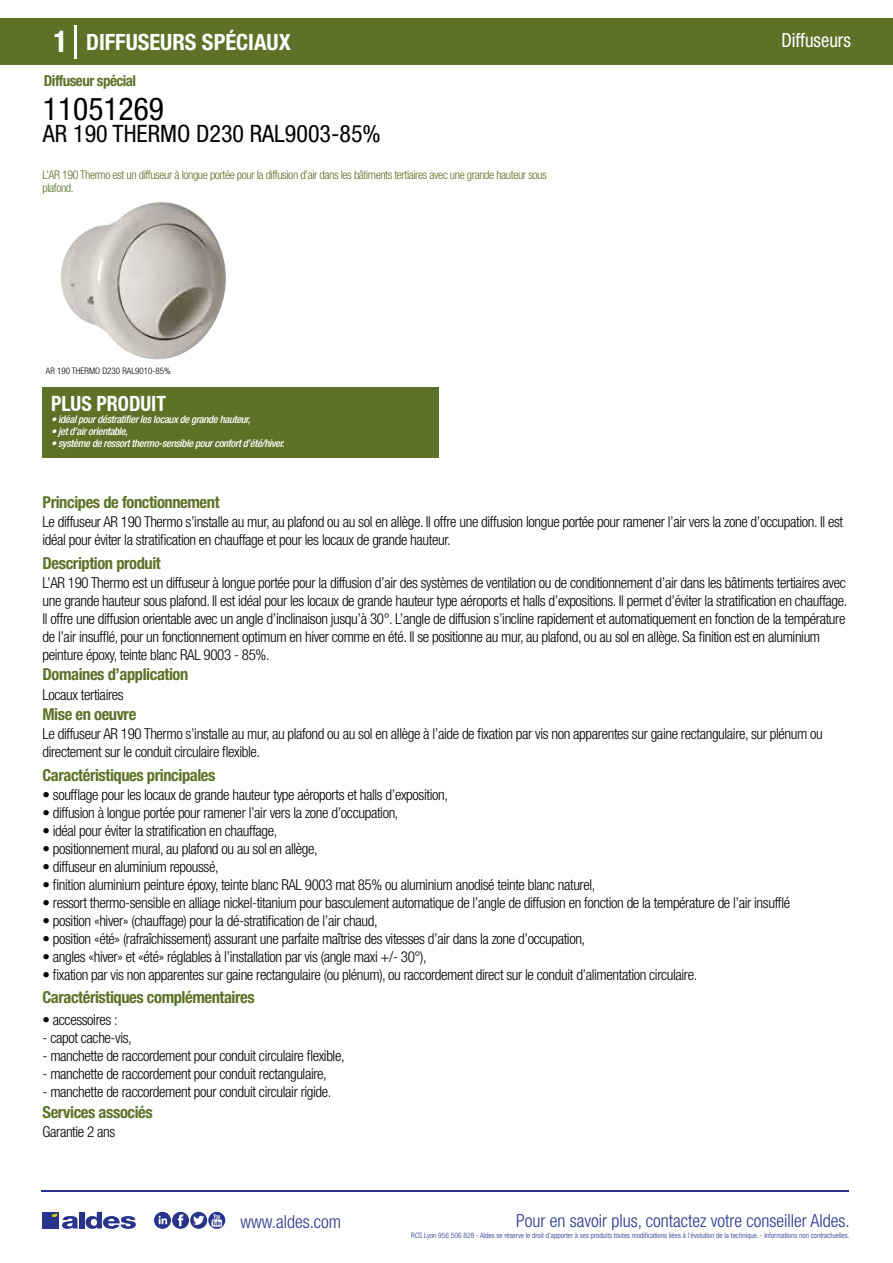
<style>
.page{position:relative;width:893px;height:1263px;background:#fff}
.page>*{position:absolute;margin:0;border:0;box-sizing:border-box;transform-origin:0 0}
.t1{font:condensed 31.5px "Helvetica Neue LT Std";color:#000}
.t2{font:condensed 24px "Helvetica Neue LT Std";color:#000}
.t3{font:700 condensed 22.5px "Helvetica Neue LT Std";color:#fff}
.t4{font:700 condensed 21px "Helvetica Neue";color:#fff;scale:.95 1}
.t5{font:condensed 19.5px "Helvetica Neue LT Std";color:#fff;scale:.95 1}
.t6{font:300 condensed 18px "Helvetica Neue";color:#28348b}
.t7{font:700 condensed 16.5px "Helvetica Neue LT Std";letter-spacing:-.025em;color:#5d7227}
.t8{font:300 condensed 15px/18px "Helvetica Neue LT Std";letter-spacing:-.025em;color:#000}
.t9{font:700 condensed 15px "Helvetica Neue LT Std";letter-spacing:-.035em;color:#5d7227}
.t10{font:300 condensed 12px/13.5px "Helvetica Neue LT Std";letter-spacing:-.035em;color:#5d7227}
.t11{font:italic 500 condensed 10.5px "Helvetica Neue";letter-spacing:-.03em;color:#fff}
.t12{font:300 condensed 9px "Helvetica Neue";color:#000}
.t13{font:300 condensed 7.5px "Helvetica Neue";color:#28348b}
.s1{font-size:30px}
</style>
<div class="page">
<div style="left:0;top:18px;width:893px;height:46px;background:#5d7227"></div>
<div style="left:43px;top:387px;width:396px;height:70px;background:#5d7227"></div>
<hr style="left:74px;top:25px;width:2px;height:33px;background:#fff">
<svg style="left:60px;top:202px;width:166px;height:158px"></svg>
<hr style="left:41px;top:1190px;width:808px;height:1px;background:#28348b">
<svg style="left:154px;top:1212px;width:71px;height:17px"></svg>
<div style="left:42px;top:1212px;width:17px;height:16px;background:#28348b"></div>
<div style="left:79px;top:1212px;width:5px;height:16px;background:#28348b"></div>
<svg style="left:86px;top:1212px;width:50px;height:17px"></svg>
<svg style="left:52px;top:1213px;width:26px;height:16px"></svg>
<h3 class="t3" style="left:54px;top:28px;width:239px"><span class="s1">1</span> DIFFUSEURS SPÉCIAUX</h3>
<h3 class="t5" style="left:781px;top:29px;width:75px">Diffuseurs</h3>
<p class="t9" style="left:44px;top:71px;width:94px">Diffuseur spécial</p>
<h1 class="t1" style="left:43px;top:91px;width:122px">11051269</h1>
<h2 class="t2" style="left:43px;top:120px;width:339px">AR 190 THERMO D230 RAL9003-85%</h2>
<p class="t10" style="left:43px;top:167px;width:506px">L’AR 190 Thermo est un diffuseur à longue portée pour la diffusion d’air dans les bâtiments tertiaires avec une grande hauteur sous plafond.</p>
<p class="t12" style="left:46px;top:365px;width:126px">AR 190 THERMO D230 RAL9010-85%</p>
<p class="t12" style="left:46px;top:365px;width:80px">Diffuseur AR 190Thermo</p>
<h3 class="t4" style="left:51px;top:391px;width:122px">PLUS PRODUIT</h3>
<p class="t11" style="left:51px;top:413px;width:201px">• idéal pour déstratifier les locaux de grande hauteur,</p>
<p class="t11" style="left:51px;top:425px;width:78px">• jet d’air orientable,</p>
<p class="t11" style="left:51px;top:437px;width:235px">• système de ressort thermo-sensible pour confort d’été/hiver.</p>
<p class="t7" style="left:43px;top:492px;width:179px">Principes de fonctionnement</p>
<p class="t8" style="left:43px;top:513px;width:802px">Le diffuseur AR 190 Thermo s’installe au mur, au plafond ou au sol en allège. Il offre une diffusion longue portée pour ramener l’air vers la zone d’occupation. Il est idéal pour éviter la stratification en chauffage et pour les locaux de grande hauteur.</p>
<p class="t8" style="left:43px;top:573px;width:806px">L’AR 190 Thermo est un diffuseur à longue portée pour la diffusion d’air des systèmes de ventilation ou de conditionnement d’air dans les bâtiments tertiaires avec une grande hauteur sous plafond. Il est idéal pour les locaux de grande hauteur type aéroports et halls d’expositions. Il permet d’éviter la stratification en chauffage.<br>Il offre une diffusion orientable avec un angle d’inclinaison jusqu’à 30°. L’angle de diffusion s’incline rapidement et automatiquement en fonction de la température de l’air insufflé, pour un fonctionnement optimum en hiver comme en été. Il se positionne au mur, au plafond, ou au sol en allège. Sa finition est en aluminium peinture époxy, teinte blanc RAL 9003 - 85%.</p>
<p class="t8" style="left:43px;top:685px;width:83px">Locaux tertiaires</p>
<p class="t8" style="left:43px;top:725px;width:782px">Le diffuseur AR 190 Thermo s’installe au mur, au plafond ou au sol en allège à l’aide de fixation par vis non apparentes sur gaine rectangulaire, sur plénum ou directement sur le conduit circulaire flexible.</p>
<p class="t7" style="left:43px;top:553px;width:120px">Description produit</p>
<p class="t7" style="left:43px;top:664px;width:147px">Domaines d’application</p>
<p class="t7" style="left:43px;top:704px;width:95px">Mise en oeuvre</p>
<p class="t7" style="left:43px;top:765px;width:174px">Caractéristiques principales</p>
<p class="t8" style="left:43px;top:785px;width:407px">• soufflage pour les locaux de grande hauteur type aéroports et halls d’exposition,</p>
<p class="t8" style="left:43px;top:803px;width:358px">• diffusion à longue portée pour ramener l’air vers la zone d’occupation,</p>
<p class="t8" style="left:43px;top:821px;width:237px">• idéal pour éviter la stratification en chauffage,</p>
<p class="t8" style="left:43px;top:839px;width:277px">• positionnement mural, au plafond ou au sol en allège,</p>
<p class="t8" style="left:43px;top:857px;width:178px">• diffuseur en aluminium repoussé,</p>
<p class="t8" style="left:43px;top:875px;width:554px">• finition aluminium peinture époxy, teinte blanc RAL 9003 mat 85% ou aluminium anodisé teinte blanc naturel,</p>
<p class="t8" style="left:43px;top:893px;width:749px">• ressort thermo-sensible en alliage nickel-titanium pour basculement automatique de l’angle de diffusion en fonction de la température de l’air insufflé</p>
<p class="t8" style="left:43px;top:911px;width:337px">• position «hiver» (chauffage) pour la dé-stratification de l’air chaud,</p>
<p class="t8" style="left:43px;top:929px;width:544px">• position «été» (rafraîchissement) assurant une parfaite maîtrise des vitesses d’air dans la zone d’occupation,</p>
<p class="t8" style="left:43px;top:947px;width:386px">• angles «hiver» et «été» réglables à l’installation par vis (angle maxi +/- 30°),</p>
<p class="t8" style="left:43px;top:965px;width:656px">• fixation par vis non apparentes sur gaine rectangulaire (ou plénum), ou raccordement direct sur le conduit d’alimentation circulaire.</p>
<p class="t8" style="left:43px;top:1011px;width:77px">• accessoires :</p>
<p class="t8" style="left:43px;top:1029px;width:91px">- capot cache-vis,</p>
<p class="t8" style="left:43px;top:1047px;width:304px">- manchette de raccordement pour conduit circulaire flexible,</p>
<p class="t8" style="left:43px;top:1065px;width:286px">- manchette de raccordement pour conduit rectangulaire,</p>
<p class="t8" style="left:43px;top:1083px;width:290px">- manchette de raccordement pour conduit circulair rigide.</p>
<p class="t7" style="left:43px;top:987px;width:214px">Caractéristiques complémentaires</p>
<p class="t7" style="left:43px;top:1102px;width:112px">Services associés</p>
<p class="t8" style="left:43px;top:1123px;width:74px">Garantie 2 ans</p>
<p class="t6" style="left:240px;top:1211px;width:102px">www.aldes.com</p>
<p class="t6" style="left:516px;top:1211px;width:335px">Pour en savoir plus, contactez votre conseiller Aldes.</p>
<p class="t13" style="left:411px;top:1230px;width:440px">RCS Lyon 956 506 828 - Aldes se réserve le droit d’apporter à ses produits toutes modifications liées à l’évolution de la technique. - Informations non contractuelles.</p>
</div>
